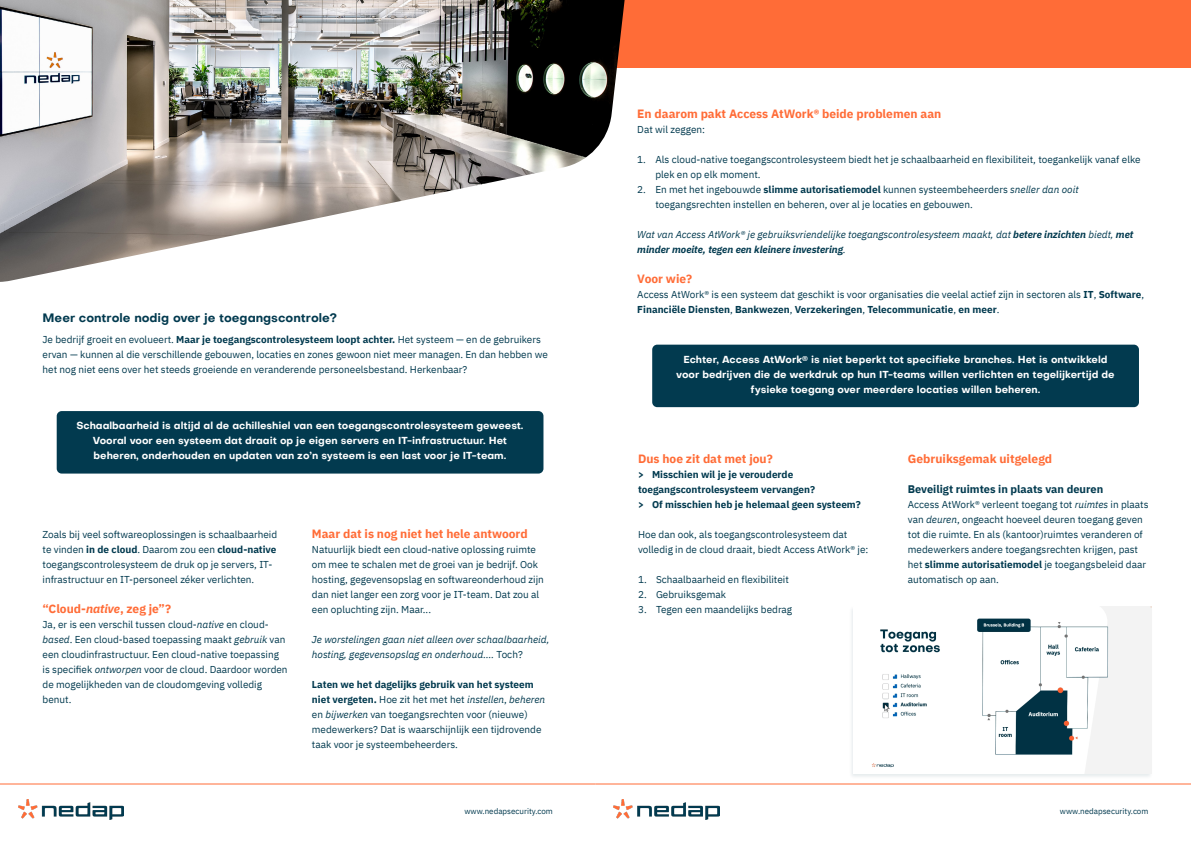
<style>
.page{position:relative;width:1191px;height:842px;background:#fff}
.page>*{position:absolute;margin:0;border:0;box-sizing:border-box;transform-origin:0 0}
.t1{font:700 12px "IBM Plex Sans";color:#ff6c37}
.t2{font:700 12px "Objectivity";color:#023a4f}
.t3{font:700 11px "IBM Plex Sans";color:#023a4f}
.t4{font:10px/15px "IBM Plex Sans";color:#023a4f}
.t5{font:700 10px/15px "Objectivity";color:#fff;text-align:center}
.t6{font:italic 10px/15px "IBM Plex Sans";color:#023a4f}
.t7{font:700 10px/15px "IBM Plex Sans";color:#023a4f}
.t8{font:8px "IBM Plex Sans";color:#023a4f}
.s1{font-weight:700}
.s2{font-style:italic}
.s3{font-style:normal}
</style>
<div class="page">
<div style="left:595px;top:0;width:596px;height:67px;background:#ff6c37"></div>
<hr style="left:0;top:784px;width:595px;height:1px;background:#ff6c37">
<hr style="left:595px;top:784px;width:596px;height:1px;background:#ff6c37">
<img style="left:18px;top:799px;width:106px;height:20px">
<img style="left:614px;top:799px;width:105px;height:20px">
<img style="left:0;top:0;width:624px;height:282px">
<div style="left:57px;top:411px;width:486px;height:63px;background:#023a4f;border-radius:5px"></div>
<div style="left:652px;top:345px;width:487px;height:62px;background:#023a4f;border-radius:5px"></div>
<div style="left:848px;top:605px;width:305px;height:175px;background:#f4f6f7"></div>
<img style="left:854px;top:606px;width:297px;height:168px">
<p class="t2" style="left:43px;top:309px;width:296px">Meer controle nodig over je toegangscontrole?</p>
<p class="t4" style="left:43px;top:331px;width:507px">Je bedrijf groeit en evolueert. <span class="s1">Maar je toegangscontrolesysteem loopt achter.</span> Het systeem — en de gebruikers ervan — kunnen al die verschillende gebouwen, locaties en zones gewoon niet meer managen. En dan hebben we het nog niet eens over het steeds groeiende en veranderende personeelsbestand. Herkenbaar?</p>
<p class="t5" style="left:76px;top:418px;width:449px">Schaalbaarheid is altijd al de achilleshiel van een toegangscontrolesysteem geweest.<br>Vooral voor een systeem dat draait op je eigen servers en IT-infrastructuur. Het beheren, onderhouden en updaten van zo’n systeem is een last voor je IT-team.</p>
<p class="t4" style="left:43px;top:526px;width:236px">Zoals bij veel softwareoplossingen is schaalbaarheid te vinden <span class="s1">in de cloud</span>. Daarom zou een <span class="s1">cloud-native </span>toegangscontrolesysteem de druk op je servers, IT&shy;infrastructuur en IT-personeel zéker verlichten.</p>
<p class="t1" style="left:43px;top:599px;width:130px">“Cloud-<span class="s2">native</span>, zeg je”?</p>
<p class="t4" style="left:43px;top:616px;width:247px">Ja, er is een verschil tussen cloud-<span class="s2">native</span> en cloud&shy;<span class="s2">based</span>. Een cloud-based toepassing maakt <span class="s2">gebruik</span> van een cloudinfrastructuur. Een cloud-native toepassing is specifiek <span class="s2">ontworpen</span> voor de cloud. Daardoor worden de mogelijkheden van de cloudomgeving volledig benut.</p>
<p class="t1" style="left:312px;top:524px;width:217px">Maar dat is nog niet het hele antwoord</p>
<p class="t4" style="left:312px;top:541px;width:233px">Natuurlijk biedt een cloud-native oplossing ruimte om mee te schalen met de groei van je bedrijf. Ook hosting, gegevensopslag en softwareonderhoud zijn dan niet langer een zorg voor je IT-team. Dat zou al een opluchting zijn. Maar...</p>
<p class="t6" style="left:312px;top:631px;width:239px">Je worstelingen gaan niet alleen over schaalbaarheid, hosting, gegevensopslag en onderhoud.... <span class="s3">Toch?</span></p>
<p class="t4" style="left:312px;top:676px;width:235px"><span class="s1">Laten we het dagelijks gebruik van het systeem niet vergeten.</span> Hoe zit het met het <span class="s2">instellen</span>, <span class="s2">beheren </span>en <span class="s2">bijwerken</span> van toegangsrechten voor (nieuwe) medewerkers? Dat is waarschijnlijk een tijdrovende taak voor je systeembeheerders.</p>
<p class="t1" style="left:637px;top:104px;width:305px">En daarom pakt Access AtWork® beide problemen aan</p>
<p class="t4" style="left:637px;top:121px;width:69px">Dat wil zeggen:</p>
<p class="t4" style="left:655px;top:151px;width:487px;text-indent:-18px">1. Als cloud-native toegangscontrolesysteem biedt het je schaalbaarheid en flexibiliteit, toegankelijk vanaf elke plek en op elk moment.</p>
<p class="t4" style="left:655px;top:181px;width:425px;text-indent:-18px">2. En met het ingebouwde <span class="s1">slimme autorisatiemodel</span> kunnen systeembeheerders <span class="s2">sneller dan ooit </span>toegangsrechten instellen en beheren, over al je locaties en gebouwen.</p>
<p class="t6" style="left:637px;top:226px;width:497px">Wat van Access AtWork® je gebruiksvriendelijke toegangscontrolesysteem maakt, dat <span class="s1">betere inzichten</span> biedt, <span class="s1">met minder moeite, tegen een kleinere investering</span>.</p>
<p class="t1" style="left:637px;top:269px;width:56px">Voor wie?</p>
<p class="t4" style="left:637px;top:286px;width:508px">Access AtWork® is een systeem dat geschikt is voor organisaties die veelal actief zijn in sectoren als <span class="s1">IT</span>, <span class="s1">Software</span>,<br><span class="s1">Financiële Diensten</span>, <span class="s1">Bankwezen</span>, <span class="s1">Verzekeringen</span>, <span class="s1">Telecommunicatie</span>, <span class="s1">en meer</span>.</p>
<p class="t5" style="left:676px;top:352px;width:440px">Echter, Access AtWork<sup>®</sup> is niet beperkt tot specifieke branches. Het is ontwikkeld voor bedrijven die de werkdruk op hun IT-teams willen verlichten en tegelijkertijd de fysieke toegang over meerdere locaties willen beheren.</p>
<p class="t1" style="left:638px;top:449px;width:136px">Dus hoe zit dat met jou?</p>
<p class="t7" style="left:638px;top:466px;width:224px">&gt; Misschien wil je je verouderde toegangscontrolesysteem vervangen?<br>&gt; Of misschien heb je helemaal geen systeem?</p>
<p class="t4" style="left:638px;top:526px;width:232px">Hoe dan ook, als toegangscontrolesysteem dat volledig in de cloud draait, biedt Access AtWork® je:</p>
<p class="t4" style="left:638px;top:571px;width:152px">1. Schaalbaarheid en flexibiliteit</p>
<p class="t4" style="left:638px;top:586px;width:90px">2. Gebruiksgemak</p>
<p class="t4" style="left:638px;top:601px;width:156px">3. Tegen een maandelijks bedrag</p>
<p class="t1" style="left:908px;top:449px;width:146px">Gebruiksgemak uitgelegd</p>
<p class="t3" style="left:908px;top:480px;width:197px">Beveiligt ruimtes in plaats van deuren</p>
<p class="t4" style="left:908px;top:496px;width:242px">Access AtWork® verleent toegang tot <span class="s2">ruimtes</span> in plaats van <span class="s2">deuren</span>, ongeacht hoeveel deuren toegang geven tot die ruimte. En als (kantoor)ruimtes veranderen of medewerkers andere toegangsrechten krijgen, past het <span class="s1">slimme autorisatiemodel</span> je toegangsbeleid daar automatisch op aan.</p>
<p class="t8" style="left:464px;top:805px;width:90px">www.nedapsecurity.com</p>
<p class="t8" style="left:1059px;top:805px;width:90px">www.nedapsecurity.com</p>
</div>
